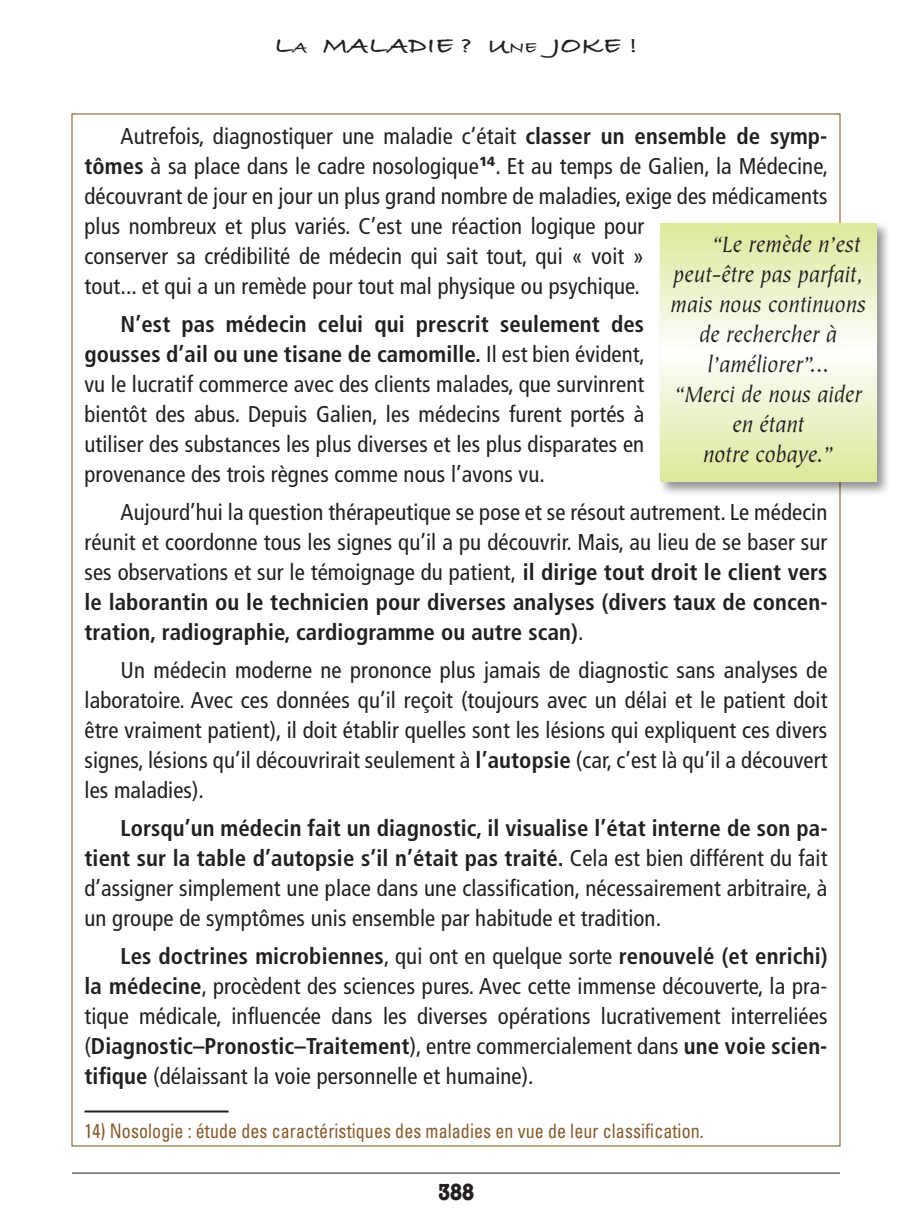
<style>
.page{position:relative;width:912px;height:1224px;background:#fff}
.page>*{position:absolute;margin:0;border:0;box-sizing:border-box;transform-origin:0 0}
.t1{font:italic 24.8px "Tiepolo";letter-spacing:.005em;color:#231f20;scale:.91 1}
.t2{font:700 condensed 24px "American Typewriter";color:#231f20}
.t3{font:700 23.8px "Bradley Hand ITCTT";letter-spacing:.01em;color:#231f20;scale:1.2 1}
.t4{font:condensed 22.8px/30px "Frutiger";letter-spacing:.005em;color:#231f20;text-align:justify}
.t5{font:condensed 20px "Univers LT Std";letter-spacing:.005em;color:#865a2a;scale:.9 1}
.s1{font-size:16.6px}
.s2{font-weight:700}
</style>
<div class="page">
<hr style="left:72px;top:1173px;width:768px;height:1px;background:#231f20">
<hr style="left:84px;top:1110px;width:144px;height:2px;background:#231f20">
<div style="left:658px;top:221px;width:233px;height:275px;background:#231f20;opacity:.5"></div>
<svg style="left:660px;top:224px;width:216px;height:258px"></svg>
<p class="t3" style="left:274px;top:27px;width:304px">L<span class="s1">a</span> MALADIE ? U<span class="s1">ne</span> JOKE !</p>
<p class="t4" style="left:84px;top:121px;width:745px;text-align:left;text-indent:36px">Autrefois, diagnostiquer une maladie c’était <span class="s2">classer un ensemble de symp&shy;tômes</span> à sa place dans le cadre nosologique<sup>14</sup>. Et au temps de Galien, la Médecine, découvrant de jour en jour un plus grand nombre de maladies, exige des médicaments plus nombreux et plus variés. C’est une réaction logique pour<br>conserver sa crédibilité de médecin qui sait tout, qui « voit »<br>tout... et qui a un remède pour tout mal physique ou psychique.</p>
<p class="t4" style="left:84px;top:309px;width:562px;text-indent:36px"><span class="s2">N’est pas médecin celui qui prescrit seulement des gousses d’ail ou une tisane de camomille.</span> Il est bien évident, vu le lucratif commerce avec des clients malades, que survinrent bientôt des abus. Depuis Galien, les médecins furent portés à utiliser des substances les plus diverses et les plus disparates en provenance des trois règnes comme nous l’avons vu.</p>
<p class="t4" style="left:84px;top:497px;width:745px;text-indent:36px">Aujourd’hui la question thérapeutique se pose et se résout autrement. Le médecin réunit et coordonne tous les signes qu’il a pu découvrir. Mais, au lieu de se baser sur ses observations et sur le témoignage du patient, <span class="s2">il dirige tout droit le client vers le laborantin ou le technicien pour diverses analyses (divers taux de concen&shy;tration, radiographie, cardiogramme ou autre scan)</span>.</p>
<p class="t4" style="left:84px;top:655px;width:745px;text-indent:36px">Un médecin moderne ne prononce plus jamais de diagnostic sans analyses de laboratoire. Avec ces données qu’il reçoit (toujours avec un délai et le patient doit être vraiment patient), il doit établir quelles sont les lésions qui expliquent ces divers signes, lésions qu’il découvrirait seulement à <span class="s2">l’autopsie</span> (car, c’est là qu’il a découvert les maladies).</p>
<p class="t4" style="left:84px;top:813px;width:745px;text-indent:36px"><span class="s2">Lorsqu’un médecin fait un diagnostic, il visualise l’état interne de son pa&shy;tient sur la table d’autopsie s’il n’était pas traité.</span> Cela est bien différent du fait d’assigner simplement une place dans une classification, nécessairement arbitraire, à un groupe de symptômes unis ensemble par habitude et tradition.</p>
<p class="t4" style="left:84px;top:941px;width:745px;text-indent:36px"><span class="s2">Les doctrines microbiennes</span>, qui ont en quelque sorte <span class="s2">renouvelé (et enrichi) la médecine</span>, procèdent des sciences pures. Avec cette immense découverte, la pra&shy;tique médicale, influencée dans les diverses opérations lucrativement interreliées (<span class="s2">Diagnostic–Pronostic–Traitement</span>), entre commercialement dans <span class="s2">une voie scien&shy;tifique</span> (délaissant la voie personnelle et humaine).</p>
<p class="t5" style="left:84px;top:1118px;width:690px">14) Nosologie : étude des caractéristiques des maladies en vue de leur classification.</p>
<p class="t1" style="left:712px;top:231px;width:165px">“Le remède n’est</p>
<p class="t1" style="left:674px;top:261px;width:210px">peut-être pas parfait,</p>
<p class="t1" style="left:671px;top:291px;width:216px">mais nous continuons</p>
<p class="t1" style="left:700px;top:321px;width:153px">de rechercher à</p>
<p class="t1" style="left:708px;top:351px;width:135px">l’améliorer”...</p>
<p class="t1" style="left:675px;top:381px;width:208px">“Merci de nous aider</p>
<p class="t1" style="left:732px;top:411px;width:80px">en étant</p>
<p class="t1" style="left:703px;top:441px;width:145px">notre cobaye.”</p>
<p class="t2" style="left:438px;top:1172px;width:37px">388</p>
</div>
